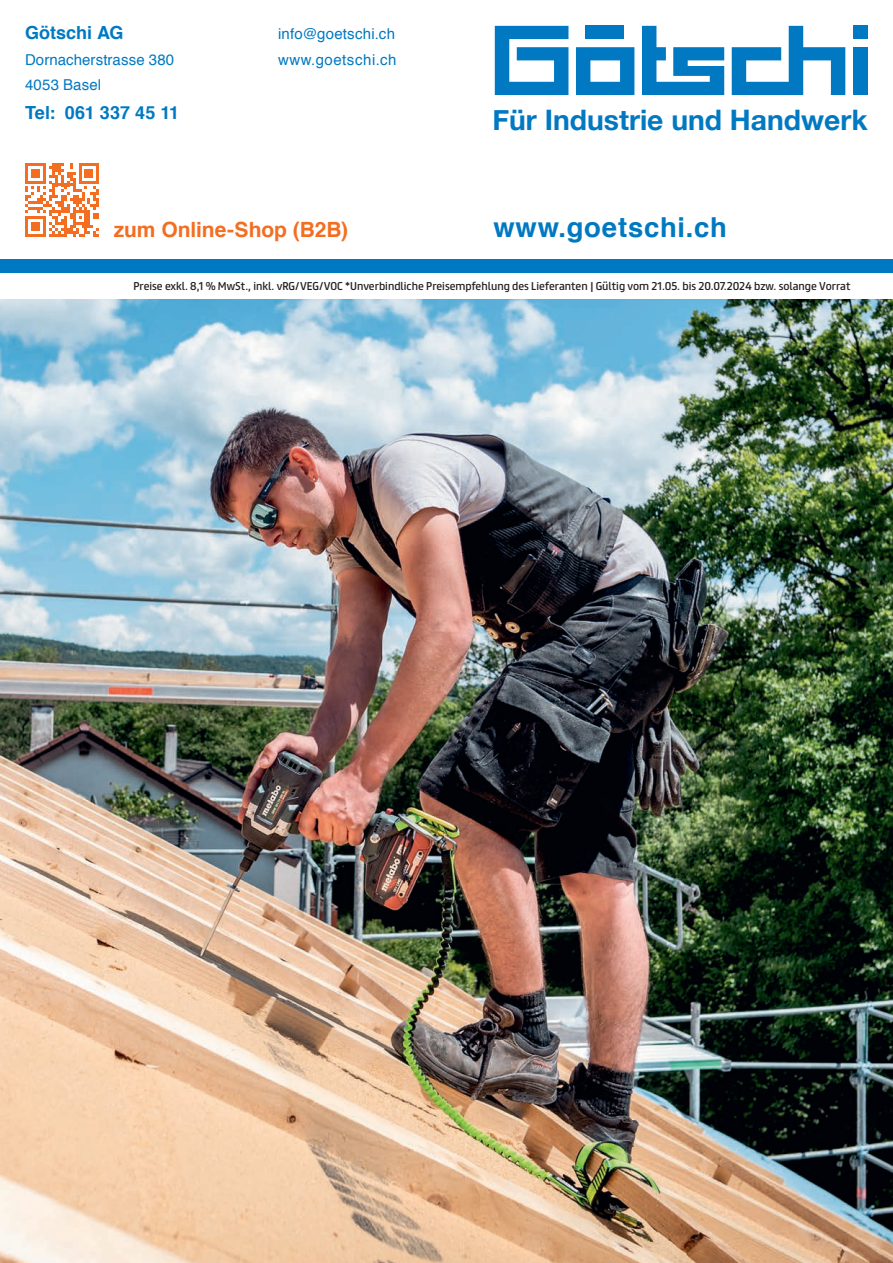
<style>
.page{position:relative;width:893px;height:1263px;background:#fff}
.page>*{position:absolute;margin:0;border:0;box-sizing:border-box;transform-origin:0 0}
.t1{font:700 28.2px "Helvetica Neue";color:#0079c2}
.t2{font:700 27.45px "Helvetica";letter-spacing:.025em;color:#0079c2}
.t3{font:700 21px "Helvetica";letter-spacing:-.005em;color:#f36e21}
.t4{font:700 18px "Helvetica";color:#0079c2}
.t5{font:15px/25.5px "Helvetica";letter-spacing:.01em;color:#0079c2}
.t6{font:10.2px "FS Truman";color:#231f20}
</style>
<div class="page">
<img style="left:0;top:299px;width:893px;height:964px">
<svg style="left:495px;top:26px;width:73px;height:69px"></svg>
<svg style="left:576px;top:47px;width:58px;height:48px"></svg>
<div style="left:585px;top:26px;width:39px;height:13px;background:#0079c2"></div>
<div style="left:853px;top:47px;width:14px;height:48px;background:#0079c2"></div>
<svg style="left:732px;top:26px;width:113px;height:69px"></svg>
<div style="left:853px;top:26px;width:14px;height:13px;background:#0079c2"></div>
<svg style="left:642px;top:26px;width:82px;height:69px"></svg>
<div style="left:0;top:259px;width:893px;height:14px;background:#0079c2"></div>
<svg style="left:25px;top:163px;width:74px;height:74px"></svg>
<h3 class="t4" style="left:25px;top:19px;width:100px">Götschi AG</h3>
<h3 class="t5" style="left:25px;top:47px;width:151px">Dornacherstrasse 380<br>4053 Basel</h3>
<h3 class="t4" style="left:25px;top:98px;width:156px">Tel: 061 337 45 11</h3>
<h3 class="t5" style="left:278px;top:21px;width:120px;line-height:26px">info@goetschi.ch www.goetschi.ch</h3>
<h1 class="t1" style="left:492px;top:98px;width:377px">Für Industrie und Handwerk</h1>
<h3 class="t3" style="left:114px;top:212px;width:236px">zum Online-Shop (B2B)</h3>
<h2 class="t2" style="left:493px;top:205px;width:235px">www.goetschi.ch</h2>
<p class="t6" style="left:133px;top:277px;width:718px">Preise exkl. 8,1 % MwSt., inkl. vRG/VEG/VOC *Unverbindliche Preisempfehlung des Lieferanten | Gültig vom 21.05. bis 20.07.2024 bzw. solange Vorrat</p>
</div>
